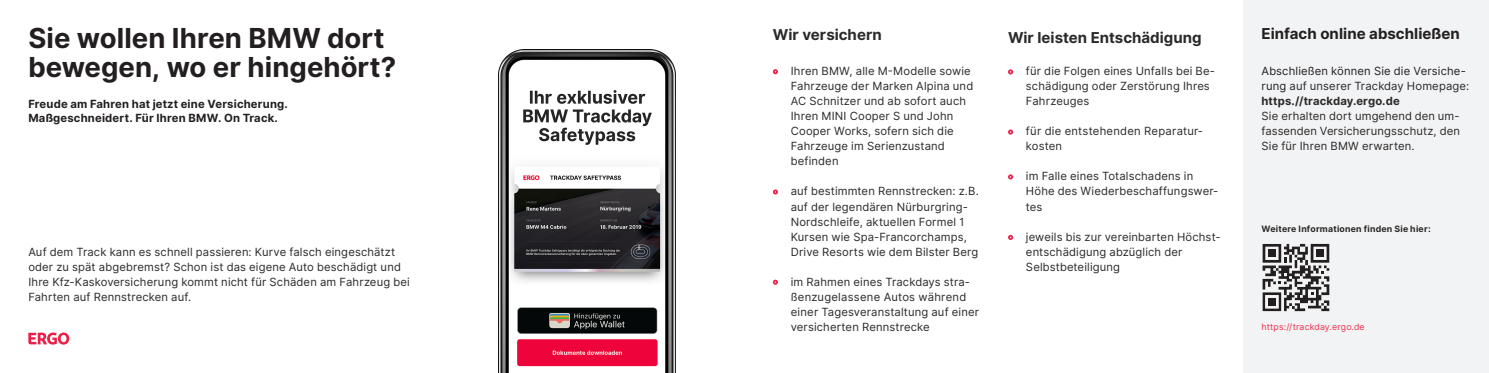
<style>
.page{position:relative;width:1489px;height:373px;background:#fff}
.page>*{position:absolute;margin:0;border:0;box-sizing:border-box;transform-origin:0 0}
.HL_26pt{font:700 27.5px/28.8px "Inter UI";color:#231f20}
._9pt{font:700 15px "Inter UI";letter-spacing:.005em;color:#231f20}
.Absatzformat_2{font:700 15px "Inter UI";color:#2b292a}
.im_raster{font:700 15px "Inter UI";color:#2b292a}
._9pt-2{font:11.25px/15px "Inter UI";letter-spacing:.015em;color:#2b292a}
._9pt-3{font:11.25px/15px "Inter UI";letter-spacing:.015em;color:#231f20}
._9pt-4{font:700 11.25px "Inter UI";letter-spacing:.015em;color:#231f20}
._7pt{font:700 8.75px "Inter UI";letter-spacing:.025em;color:#2b292a}
._7pt-2{font:8.75px "Inter UI";letter-spacing:.02em;color:#ed2d4d}
.s1{color:#2b292a}
.s2{font-weight:700;color:#2b292a}
</style>
<div class="page">
<div style="left:1243px;top:0;width:245px;height:372px;background:#f2f3f4"></div>
<svg style="left:772px;top:69px;width:6px;height:5px"></svg>
<svg style="left:772px;top:189px;width:6px;height:5px"></svg>
<svg style="left:772px;top:279px;width:6px;height:5px"></svg>
<svg style="left:1008px;top:69px;width:5px;height:5px"></svg>
<svg style="left:1008px;top:129px;width:5px;height:5px"></svg>
<svg style="left:1008px;top:174px;width:5px;height:5px"></svg>
<svg style="left:1008px;top:234px;width:5px;height:5px"></svg>
<svg style="left:28px;top:332px;width:41px;height:12px"></svg>
<img style="left:498px;top:49px;width:178px;height:323px">
<svg style="left:1262px;top:243px;width:68px;height:69px"></svg>
<div style="left:1267px;top:249px;width:8px;height:8px;background:#231f20"></div>
<div style="left:1315px;top:249px;width:8px;height:8px;background:#231f20"></div>
<div style="left:1267px;top:297px;width:8px;height:8px;background:#231f20"></div>
<p class="HL_26pt" style="left:28px;top:25px;width:369px">Sie wollen Ihren BMW dort bewegen, wo er hingehört?</p>
<p class="_9pt-4" style="left:28px;top:96px;width:261px">Freude am Fahren hat jetzt eine Versicherung.</p>
<p class="_9pt-4" style="left:28px;top:110px;width:251px">Maßgeschneidert. Für Ihren BMW. On Track.</p>
<p class="_9pt-2" style="left:28px;top:244px;width:383px">Auf dem Track kann es schnell passieren: Kurve falsch eingeschätzt oder zu spät abgebremst? Schon ist das eigene Auto beschädigt und Ihre Kfz-Kaskoversicherung kommt nicht für Schäden am Fahrzeug bei Fahrten auf Rennstrecken auf.</p>
<p class="im_raster" style="left:772px;top:24px;width:110px">Wir versichern</p>
<p class="_9pt-2" style="left:790px;top:64px;width:184px">Ihren BMW, alle M-Modelle sowie<br>Fahrzeuge der Marken Alpina und<br>AC Schnitzer und ab sofort auch<br>Ihren MINI Cooper S und John</p>
<p class="_9pt-2" style="left:790px;top:124px;width:164px">Cooper Works, sofern sich die<br>Fahrzeuge im Serienzustand</p>
<p class="_9pt-2" style="left:790px;top:154px;width:49px">befinden</p>
<p class="_9pt-2" style="left:790px;top:184px;width:189px">auf bestimmten Rennstrecken: z.B. auf der legendären Nürburgring-</p>
<p class="_9pt-2" style="left:790px;top:214px;width:189px">Nordschleife, aktuellen Formel 1<br>Kursen wie Spa-Francorchamps,<br>Drive Resorts wie dem Bilster Berg</p>
<p class="_9pt-2" style="left:790px;top:274px;width:190px">im Rahmen eines Trackdays stra&shy;ßenzugelassene Autos während einer Tagesveranstaltung auf einer versicherten Rennstrecke</p>
<p class="Absatzformat_2" style="left:1007px;top:27px;width:195px">Wir leisten Entschädigung</p>
<p class="_9pt-2" style="left:1025px;top:64px;width:190px">für die Folgen eines Unfalls bei Be&shy;schädigung oder Zerstörung Ihres<br>Fahrzeuges</p>
<p class="_9pt-2" style="left:1025px;top:124px;width:179px">für die entstehenden Reparatur-</p>
<p class="_9pt-2" style="left:1025px;top:139px;width:38px">kosten</p>
<p class="_9pt-2" style="left:1025px;top:169px;width:194px">im Falle eines Totalschadens in<br>Höhe des Wiederbeschaffungswer&shy;tes</p>
<p class="_9pt-2" style="left:1025px;top:229px;width:196px">jeweils bis zur vereinbarten Höchst&shy;entschädigung abzüglich der<br>Selbstbeteiligung</p>
<p class="_9pt" style="left:1261px;top:24px;width:200px">Einfach online abschließen</p>
<p class="_9pt-3" style="left:1261px;top:64px;width:209px">Abschließen können Sie die Versiche&shy;rung <span class="s1">auf unserer Trackday Homepage: </span><span class="s2">https.//trackday.ergo.de</span></p>
<p class="_9pt-2" style="left:1261px;top:109px;width:200px;text-align:justify">Sie erhalten dort umgehend den um&shy;fassenden Versicherungsschutz, den Sie für Ihren BMW erwarten.</p>
<p class="_7pt" style="left:1261px;top:222px;width:171px">Weitere Informationen finden Sie hier:</p>
<p class="_7pt-2" style="left:1261px;top:320px;width:105px">https://trackday.ergo.de</p>
</div>
